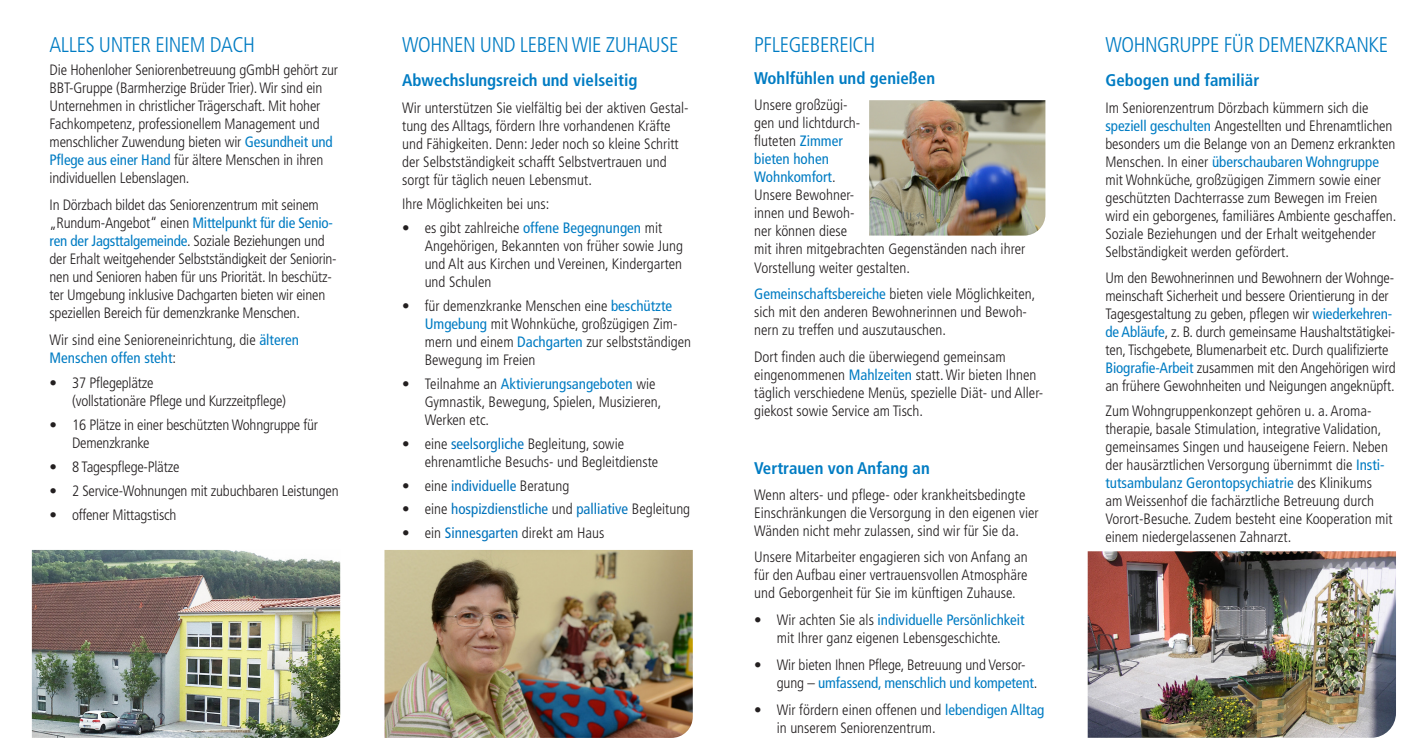
<style>
.page{position:relative;width:1414px;height:752px;background:#fff}
.page>*{position:absolute;margin:0;border:0;box-sizing:border-box;transform-origin:0 0}
.t1{font:300 condensed 21.25px "Frutiger LT Pro";letter-spacing:-.02em;color:#007cc3}
.t2{font:700 condensed 16.88px "Frutiger LT Pro";color:#007cc3}
.t3{font:300 condensed 15px/18px "Frutiger LT Pro";color:#231f20}
.t4{font:condensed 15px "Frutiger LT Pro";color:#0073bc}
.s1{font-weight:400;color:#007cc3}
.s2{color:#fff}
.s3{font-weight:400;color:#0073bc}
.s4{font-weight:300;color:#231f20}
</style>
<div class="page">
<img style="left:1088px;top:551px;width:308px;height:186px">
<img style="left:32px;top:550px;width:308px;height:187px">
<img style="left:384px;top:550px;width:309px;height:187px">
<img style="left:869px;top:100px;width:176px;height:135px">
<h1 class="t1" style="left:50px;top:33px;width:207px">ALLES UNTER EINEM DACH</h1>
<p class="t3" style="left:50px;top:61px;width:290px">Die Hohenloher Seniorenbetreuung gGmbH gehört zur BBT-Gruppe (Barmherzige Brüder Trier). Wir sind ein Unternehmen in christlicher Trägerschaft. Mit hoher Fachkompetenz, professionellem Management und menschlicher Zuwendung bieten wir <span class="s1">Gesundheit und Pflege aus einer Hand</span> für ältere Menschen in ihren individuellen Lebenslagen.</p>
<p class="t3" style="left:50px;top:196px;width:289px">In Dörzbach bildet das Seniorenzentrum mit seinem „Rundum-Angebot“ einen <span class="s1">Mittelpunkt für die Senio&shy;ren der Jagsttalgemeinde</span>. Soziale Beziehungen und der Erhalt weitgehender Selbstständigkeit der Seniorin&shy;nen und Senioren haben für uns Priorität. In beschütz&shy;ter Umgebung inklusive Dachgarten bieten wir einen speziellen Bereich für demenzkranke Menschen.</p>
<p class="t3" style="left:50px;top:331px;width:251px">Wir sind eine Senioreneinrichtung, die <span class="s1">älteren<br>Menschen offen steht</span>:</p>
<p class="t3" style="left:72px;top:373px;width:216px;text-indent:-22px">• 37 Pflegeplätze<br>(vollstationäre Pflege und Kurzzeitpflege)</p>
<p class="t3" style="left:72px;top:415px;width:247px;text-indent:-22px">• 16 Plätze in einer beschützten Wohngruppe für<br>Demenzkranke</p>
<p class="t3" style="left:50px;top:457px;width:131px">• 8 Tagespflege-Plätze</p>
<p class="t3" style="left:50px;top:481px;width:291px">• 2 Service-Wohnungen mit zubuchbaren Leistungen</p>
<p class="t3" style="left:50px;top:505px;width:128px">• offener Mittagstisch</p>
<h1 class="t1" style="left:402px;top:33px;width:282px">WOHNEN UND LEBEN WIE ZUHAUSE<span class="s2">:</span></h1>
<p class="t2" style="left:402px;top:70px;width:237px">Abwechslungsreich und vielseitig</p>
<p class="t3" style="left:402px;top:99px;width:288px">Wir unterstützen Sie vielfältig bei der aktiven Gestal&shy;tung des Alltags, fördern Ihre vorhandenen Kräfte und Fähigkeiten. Denn: Jeder noch so kleine Schritt der Selbstständigkeit schafft Selbstvertrauen und sorgt für täglich neuen Lebensmut.</p>
<p class="t3" style="left:402px;top:195px;width:149px">Ihre Möglichkeiten bei uns:</p>
<p class="t3" style="left:425px;top:219px;width:260px;text-indent:-22px">• es gibt zahlreiche <span class="s1">offene Begegnungen</span> mit Angehörigen, Bekannten von früher sowie Jung und Alt aus Kirchen und Vereinen, Kindergarten und Schulen</p>
<p class="t3" style="left:425px;top:297px;width:268px;text-indent:-22px">• für demenzkranke Menschen eine <span class="s1">beschützte Umgebung</span> mit Wohnküche, großzügigen Zim&shy;mern und einem <span class="s1">Dachgarten</span> zur selbstständigen Bewegung im Freien</p>
<p class="t3" style="left:425px;top:375px;width:238px;text-indent:-22px">• Teilnahme an <span class="s1">Aktivierungsangeboten</span> wie<br>Gymnastik, Bewegung, Spielen, Musizieren,<br>Werken etc.</p>
<p class="t3" style="left:425px;top:435px;width:235px;text-indent:-22px">• eine <span class="s3">seelsorgliche</span> Begleitung, sowie ehrenamtliche Besuchs- und Begleitdienste</p>
<p class="t3" style="left:402px;top:477px;width:169px">• eine <span class="s3">individuelle</span> Beratung</p>
<p class="t4" style="left:402px;top:499px;width:289px"><span class="s4">• eine</span> hospizdienstliche <span class="s4">und</span> palliative <span class="s4">Begleitung</span></p>
<p class="t3" style="left:402px;top:523px;width:204px">• ein <span class="s3">Sinnesgarten</span> direkt am Haus</p>
<h1 class="t1" style="left:754px;top:32px;width:127px">PFLEGEBEREICH<span class="s2">:</span></h1>
<p class="t2" style="left:754px;top:68px;width:182px">Wohlfühlen und genießen</p>
<p class="t3" style="left:754px;top:96px;width:273px">Unsere großzügi-<br>gen und lichtdurch-<br>fluteten <span class="s1">Zimmer<br>bieten hohen<br>Wohnkomfort</span>.<br>Unsere Bewohner-<br>innen und Bewoh-<br>ner können diese<br>mit ihren mitgebrachten Gegenständen nach ihrer<br>Vorstellung weiter gestalten.</p>
<p class="t3" style="left:754px;top:285px;width:283px"><span class="s1">Gemeinschaftsbereiche</span> bieten viele Möglichkeiten, sich mit den anderen Bewohnerinnen und Bewoh&shy;nern zu treffen und auszutauschen.</p>
<p class="t3" style="left:754px;top:348px;width:291px">Dort finden auch die überwiegend gemeinsam eingenommenen <span class="s1">Mahlzeiten</span> statt. Wir bieten Ihnen täglich verschiedene Menüs, spezielle Diät- und Aller&shy;giekost sowie Service am Tisch.</p>
<p class="t2" style="left:754px;top:458px;width:177px">Vertrauen von Anfang an</p>
<p class="t3" style="left:754px;top:485px;width:286px">Wenn alters- und pflege- oder krankheitsbedingte<br>Einschränkungen die Versorgung in den eigenen vier<br>Wänden nicht mehr zulassen, sind wir für Sie da.</p>
<p class="t3" style="left:754px;top:548px;width:275px;text-align:justify">Unsere Mitarbeiter engagieren sich von Anfang an für den Aufbau einer vertrauensvollen Atmosphäre und Geborgenheit für Sie im künftigen Zuhause.</p>
<p class="t3" style="left:754px;top:610px;width:272px;text-align:center">• Wir achten Sie als <span class="s1">individuelle Persönlichkeit </span>mit Ihrer ganz eigenen Lebensgeschichte.</p>
<p class="t3" style="left:777px;top:655px;width:262px;text-indent:-22px">• Wir bieten Ihnen Pflege, Betreuung und Versor&shy;gung – <span class="s1">umfassend, menschlich und kompetent</span>.</p>
<p class="t3" style="left:777px;top:700px;width:269px;text-indent:-22px">• Wir fördern einen offenen und <span class="s1">lebendigen Alltag </span>in unserem Seniorenzentrum.</p>
<h1 class="t1" style="left:1105px;top:32px;width:284px">WOHNGRUPPE FÜR DEMENZKRANKE</h1>
<p class="t2" style="left:1105px;top:70px;width:155px">Gebogen und familiär</p>
<p class="t3" style="left:1105px;top:99px;width:292px">Im Seniorenzentrum Dörzbach kümmern sich die <span class="s1">speziell geschulten</span> Angestellten und Ehrenamtlichen besonders um die Belange von an Demenz erkrankten Menschen. In einer <span class="s1">überschaubaren Wohngruppe </span>mit Wohnküche, großzügigen Zimmern sowie einer geschützten Dachterrasse zum Bewegen im Freien wird ein geborgenes, familiäres Ambiente geschaffen.<br>Soziale Beziehungen und der Erhalt weitgehender Selbständigkeit werden gefördert.</p>
<p class="t3" style="left:1105px;top:268px;width:292px">Um den Bewohnerinnen und Bewohnern der Wohnge&shy;meinschaft Sicherheit und bessere Orientierung in der Tagesgestaltung zu geben, pflegen wir <span class="s1">wiederkehren&shy;de Abläufe</span>, z. B. durch gemeinsame Haushaltstätigkei&shy;ten, Tischgebete, Blumenarbeit etc. Durch qualifizierte <span class="s1">Biografie-Arbeit</span> zusammen mit den Angehörigen wird an frühere Gewohnheiten und Neigungen angeknüpft.</p>
<p class="t3" style="left:1105px;top:402px;width:289px">Zum Wohngruppenkonzept gehören u. a. Aroma&shy;therapie, basale Stimulation, integrative Validation, gemeinsames Singen und hauseigene Feiern. Neben der hausärztlichen Versorgung übernimmt die <span class="s1">Insti&shy;tutsambulanz Gerontopsychiatrie</span> des Klinikums am Weissenhof die fachärztliche Betreuung durch Vorort-Besuche. Zudem besteht eine Kooperation mit einem niedergelassenen Zahnarzt.</p>
</div>
